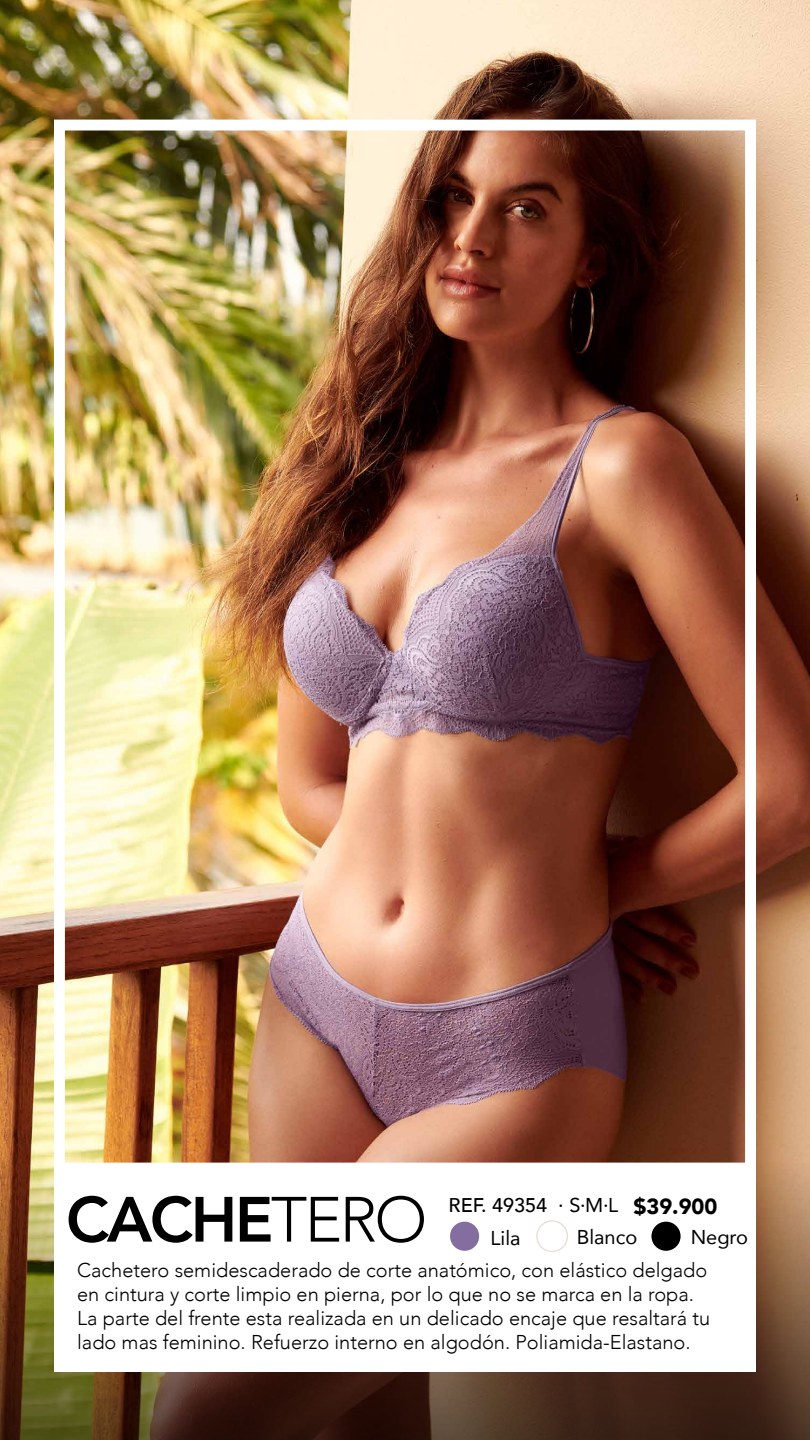
<style>
.page{position:relative;width:810px;height:1440px;background:#fff}
.page>*{position:absolute;margin:0;border:0;box-sizing:border-box;transform-origin:0 0}
.t1{font:800 63.15px "Avenir";letter-spacing:-.04em;color:#000}
.t2{font:900 21.83px "Avenir";color:#000}
.t3{font:300 20.02px/24px "Avenir";color:#000}
.t4{font:20.02px "Avenir";color:#000}
.t5{font:500 19.8px "Avenir";color:#000}
.s1{font-weight:300}
.s2{font-weight:400;font-size:20.02px}
</style>
<div class="page">
<img style="left:0;top:0;width:810px;height:1139px">
<img style="left:0;top:1139px;width:810px;height:301px">
<div style="left:54px;top:120px;width:702px;height:1054px;border:11px solid #fff"></div>
<div style="left:54px;top:1170px;width:702px;height:202px;background:#fff"></div>
<div style="left:536px;top:1220px;width:32px;height:32px;border:1px solid #e6dfd7;border-radius:50%"></div>
<div style="left:449px;top:1221px;width:31px;height:30px;background:#846ea0;border-radius:50%"></div>
<div style="left:449px;top:1220px;width:32px;height:32px;border:1px solid #fff;border-radius:50%"></div>
<div style="left:651px;top:1221px;width:30px;height:30px;background:#000;border-radius:50%"></div>
<div style="left:650px;top:1220px;width:32px;height:32px;border:1px solid #fff;border-radius:50%"></div>
<h1 class="t1" style="left:66px;top:1170px;width:363px">CACHE<span class="s1">TERO</span></h1>
<p class="t5" style="left:449px;top:1188px;width:171px">REF. 49354 <span class="s2">· S·M·L</span></p>
<p class="t3" style="left:77px;top:1258px;width:635px">Cachetero semidescaderado de corte anatómico, con elástico delgado en cintura y corte limpio en pierna, por lo que no se marca en la ropa.<br>La parte del frente esta realizada en un delicado encaje que resaltará tu lado mas feminino. Refuerzo interno en algodón. Poliamida-Elastano.</p>
<p class="t2" style="left:634px;top:1188px;width:85px">$39.900</p>
<p class="t4" style="left:491px;top:1222px;width:31px">Lila</p>
<p class="t4" style="left:577px;top:1221px;width:62px">Blanco</p>
<p class="t4" style="left:691px;top:1221px;width:59px">Negro</p>
</div>
